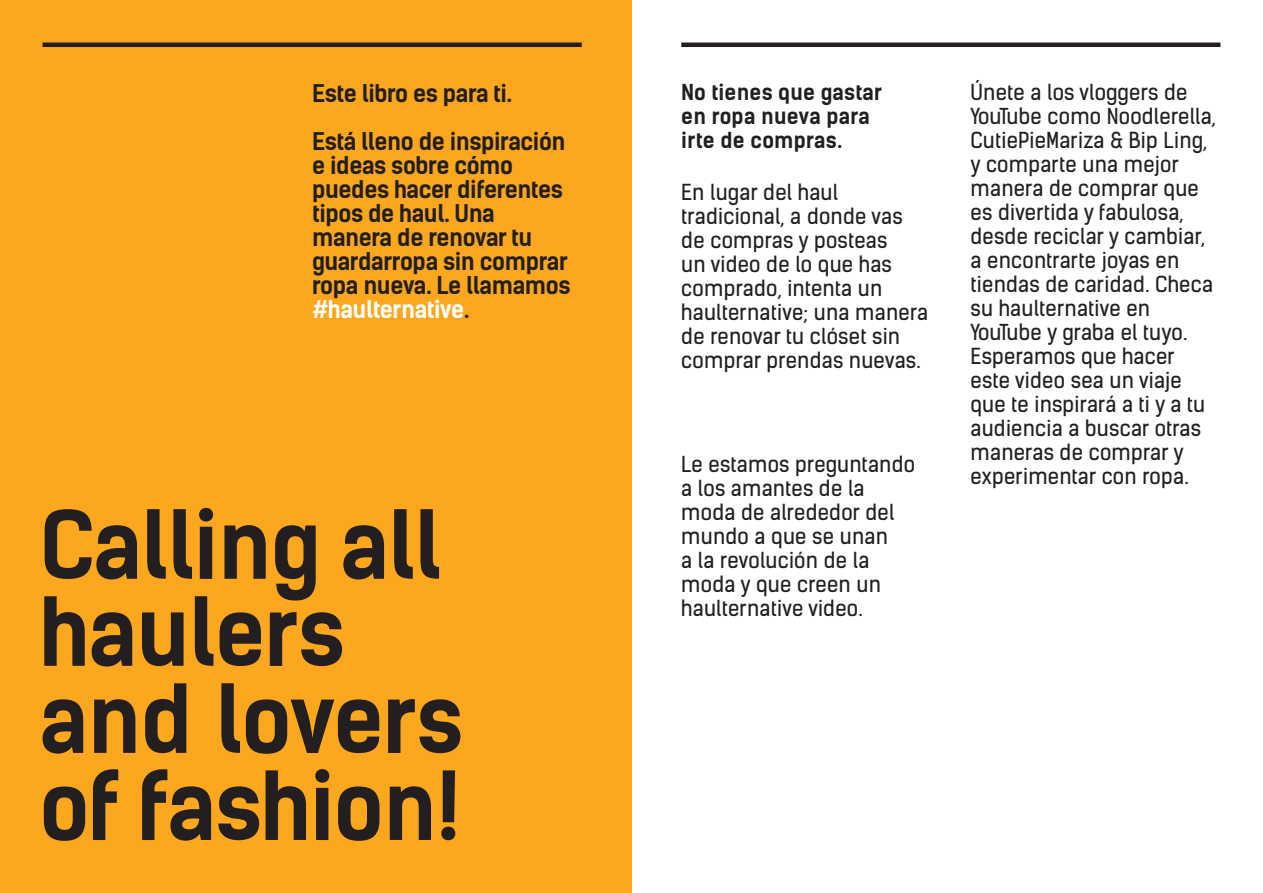
<style>
.page{position:relative;width:1263px;height:893px;background:#fff}
.page>*{position:absolute;margin:0;border:0;box-sizing:border-box;transform-origin:0 0}
.t1{font:700 90.3px/87px "Kelson Sans";letter-spacing:-.015em;color:#231f20}
.t2{font:700 23.25px/24px "Kelson Sans";letter-spacing:-.02em;color:#231f20}
.t3{font:700 23.25px "Kelson Sans";letter-spacing:-.02em;color:#fff}
.t4{font:21px/24px "Kelson Sans";letter-spacing:.01em;color:#231f20}
.t5{font:700 21px/24px "Kelson Sans";letter-spacing:.01em;color:#231f20}
.s1{color:#231f20}
</style>
<div class="page">
<div style="left:0;top:0;width:631px;height:893px;background:#fca71e"></div>
<hr style="left:43px;top:43px;width:539px;height:4px;background:#231f20">
<hr style="left:681px;top:43px;width:539px;height:4px;background:#231f20">
<p class="t2" style="left:312px;top:81px;width:202px">Este libro es para ti.</p>
<p class="t2" style="left:312px;top:129px;width:260px">Está lleno de inspiración e ideas sobre cómo puedes hacer diferentes tipos de haul. Una manera de renovar tu guardarropa sin comprar ropa nueva. Le llamamos</p>
<p class="t3" style="left:312px;top:295px;width:159px">#haulternative<span class="s1">.</span></p>
<p class="t1" style="left:39px;top:502px;width:425px">Calling all haulers and lovers of fashion!</p>
<p class="t5" style="left:681px;top:81px;width:203px">No tienes que gastar en ropa nueva para irte de compras.</p>
<p class="t4" style="left:681px;top:180px;width:248px">En lugar del haul tradicional, a donde vas de compras y posteas<br>un video de lo que has comprado, intenta un haulternative; una manera de renovar tu clóset sin comprar prendas nuevas.</p>
<p class="t4" style="left:681px;top:452px;width:235px">Le estamos preguntando a los amantes de la moda de alrededor del mundo a que se unan<br>a la revolución de la moda y que creen un haulternative video.</p>
<p class="t4" style="left:970px;top:81px;width:247px">Únete a los vloggers de<br>YouTube como Noodlerella,<br>CutiePieMariza &amp; Bip Ling, y comparte una mejor manera de comprar que es divertida y fabulosa, desde reciclar y cambiar, a encontrarte joyas en tiendas de caridad. Checa su haulternative en<br>YouTube y graba el tuyo.<br>Esperamos que hacer este video sea un viaje que te inspirará a ti y a tu audiencia a buscar otras maneras de comprar y experimentar con ropa.</p>
</div>
